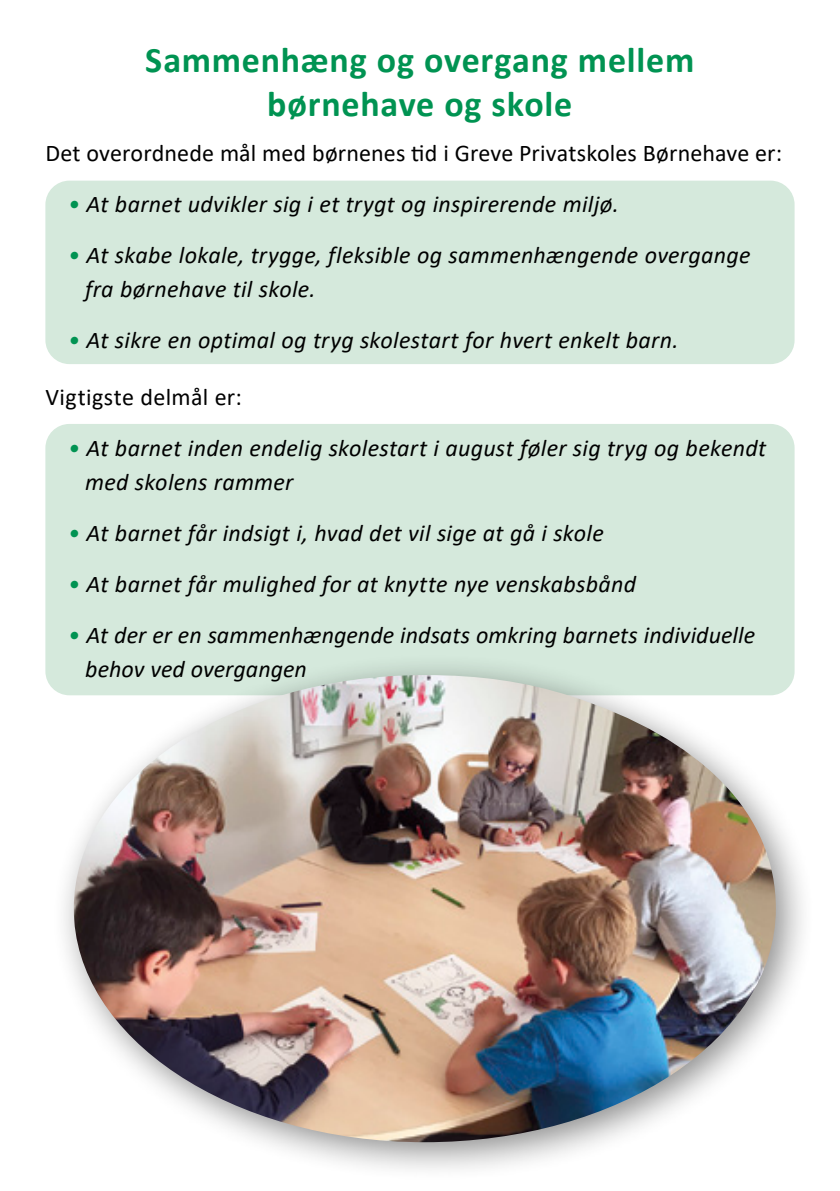
<style>
.page{position:relative;width:840px;height:1191px;background:#fff}
.page>*{position:absolute;margin:0;border:0;box-sizing:border-box;transform-origin:0 0}
.Afsnitsformat_Overskrift{font:700 36px/43.2px "Calibri";letter-spacing:.02em;color:#009352;text-align:center}
.Brødtekst{font:italic 24px/34px "Calibri";letter-spacing:.01em;color:#000}
.Brødtekst-2{font:24px "Calibri";letter-spacing:.005em;color:#000}
.Punktoversigt{font:italic 24px/34px "Calibri";letter-spacing:.01em;color:#000}
.s1{color:#009352}
</style>
<div class="page">
<div style="left:45px;top:424px;width:749px;height:271px;background:#d5e9dc;border-radius:24px"></div>
<div style="left:45px;top:181px;width:749px;height:183px;background:#d5e9dc;border-radius:24px"></div>
<div style="left:50px;top:651px;width:764px;height:531px;background:#000;opacity:.45"></div>
<img style="left:74px;top:675px;width:701px;height:467px">
<p class="Afsnitsformat_Overskrift" style="left:145px;top:38px;width:550px">Sammenhæng og overgang mellem børnehave og skole</p>
<p class="Brødtekst-2" style="left:45px;top:136px;width:737px">Det overordnede mål med børnenes tid i Greve Privatskoles Børnehave er:</p>
<p class="Brødtekst" style="left:68px;top:186px;width:552px"><span class="s1">•</span> At barnet udvikler sig i et trygt og inspirerende miljø.</p>
<p class="Brødtekst" style="left:85px;top:237px;width:666px;text-indent:-17px"><span class="s1">•</span> At skabe lokale, trygge, fleksible og sammenhængende overgange fra børnehave til skole.</p>
<p class="Brødtekst" style="left:68px;top:322px;width:611px"><span class="s1">•</span> At sikre en optimal og tryg skolestart for hvert enkelt barn.</p>
<p class="Brødtekst-2" style="left:45px;top:380px;width:198px">Vigtigste delmål er:</p>
<p class="Punktoversigt" style="left:85px;top:430px;width:682px;text-indent:-17px"><span class="s1">•</span> At barnet inden endelig skolestart i august føler sig tryg og bekendt med skolens rammer</p>
<p class="Brødtekst" style="left:68px;top:515px;width:537px"><span class="s1">•</span> At barnet får indsigt i, hvad det vil sige at gå i skole</p>
<p class="Brødtekst" style="left:68px;top:566px;width:569px"><span class="s1">•</span> At barnet får mulighed for at knytte nye venskabsbånd</p>
<p class="Brødtekst" style="left:85px;top:617px;width:671px;text-indent:-17px"><span class="s1">•</span> At der er en sammenhængende indsats omkring barnets individuelle behov ved overgangen</p>
</div>
